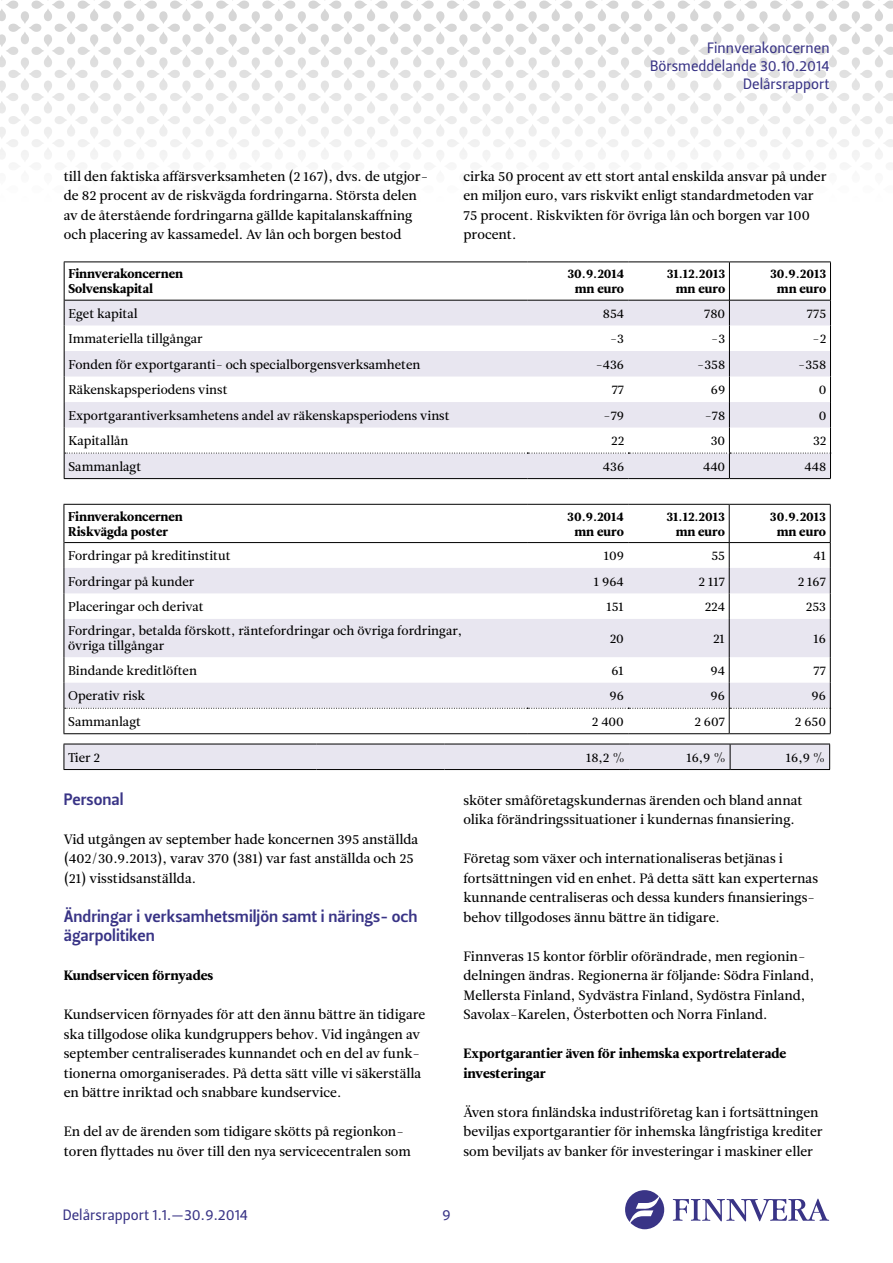
<style>
.page{position:relative;width:893px;height:1263px;background:#fff}
.page>*{position:absolute;margin:0;border:0;box-sizing:border-box;transform-origin:0 0}
.t1{font:16.5px/19.5px "Leitura Sans Grot 3";color:#393486}
.t2{font:15px/18px "Leitura Sans Grot 2";color:#393486;text-align:right}
.t3{font:13.5px/19.5px "Leitura News Roman 2";color:#000}
.t4{font:13.5px/19.5px "Leitura News Roman 4";color:#000}
.t5{font:12.75px/15px "Leitura News Roman 2";color:#000}
.t6{font:12.75px/15px "Leitura News Roman 4";color:#000;text-align:center}
</style>
<div class="page">
<svg style="left:0;top:0;width:302px;height:160px"></svg>
<svg style="left:302px;top:0;width:323px;height:160px"></svg>
<svg style="left:625px;top:0;width:268px;height:160px"></svg>
<svg style="left:625px;top:1190px;width:39px;height:39px"></svg>
<svg style="left:673px;top:1198px;width:156px;height:23px"></svg>
<svg style="left:65px;top:568px;width:765px;height:89px;fill:#e8e6f0"></svg>
<hr style="left:64px;top:542px;width:463px;height:1px;background:#000">
<hr style="left:527px;top:542px;width:101px;height:1px;background:#000">
<hr style="left:628px;top:542px;width:101px;height:1px;background:#000">
<hr style="left:729px;top:505px;width:1px;height:37px;background:#000">
<hr style="left:830px;top:505px;width:1px;height:37px;background:#000">
<hr style="left:729px;top:542px;width:101px;height:1px;background:#000">
<svg style="left:729px;top:543px;width:1px;height:76px"></svg>
<svg style="left:830px;top:543px;width:1px;height:76px"></svg>
<hr style="left:729px;top:619px;width:1px;height:38px;background:#000">
<hr style="left:830px;top:619px;width:1px;height:38px;background:#000">
<hr style="left:64px;top:504px;width:463px;height:1px;background:#000">
<hr style="left:64px;top:505px;width:1px;height:38px;background:#000">
<hr style="left:527px;top:504px;width:101px;height:1px;background:#000">
<hr style="left:628px;top:504px;width:101px;height:1px;background:#000">
<hr style="left:729px;top:504px;width:101px;height:1px;background:#000">
<svg style="left:64px;top:543px;width:1px;height:76px"></svg>
<hr style="left:64px;top:619px;width:1px;height:38px;background:#000">
<hr style="left:64px;top:733px;width:463px;height:1px;background:#000">
<hr style="left:527px;top:733px;width:101px;height:1px;background:#000">
<hr style="left:628px;top:733px;width:101px;height:1px;background:#000">
<hr style="left:729px;top:733px;width:101px;height:1px;background:#000">
<svg style="left:64px;top:657px;width:767px;height:76px"></svg>
<div style="left:64px;top:744px;width:766px;height:25px;background:#e8e6f0"></div>
<hr style="left:64px;top:769px;width:253px;height:1px;background:#000">
<hr style="left:317px;top:769px;width:128px;height:1px;background:#000">
<hr style="left:445px;top:769px;width:184px;height:1px;background:#000">
<hr style="left:629px;top:769px;width:101px;height:1px;background:#000">
<hr style="left:730px;top:769px;width:100px;height:1px;background:#000">
<hr style="left:729px;top:262px;width:1px;height:38px;background:#000">
<hr style="left:830px;top:262px;width:1px;height:38px;background:#000">
<hr style="left:64px;top:261px;width:463px;height:1px;background:#000">
<hr style="left:64px;top:262px;width:1px;height:38px;background:#000">
<hr style="left:527px;top:261px;width:101px;height:1px;background:#000">
<hr style="left:628px;top:261px;width:101px;height:1px;background:#000">
<hr style="left:729px;top:261px;width:102px;height:1px;background:#000">
<hr style="left:64px;top:478px;width:463px;height:1px;background:#000">
<hr style="left:527px;top:478px;width:101px;height:1px;background:#000">
<hr style="left:628px;top:478px;width:101px;height:1px;background:#000">
<hr style="left:729px;top:478px;width:102px;height:1px;background:#000">
<svg style="left:64px;top:300px;width:767px;height:178px"></svg>
<p class="t2" style="left:650px;top:39px;width:181px">Finnverakoncernen<br>Börsmeddelande 30.10.2014<br>Delårsrapport</p>
<p class="t3" style="left:64px;top:167px;width:366px">till den faktiska affärsverksamheten (2 167), dvs. de utgjor&shy;de 82 procent av de riskvägda fordringarna. Största delen av de återstående fordringarna gällde kapitalanskaffning och placering av kassamedel. Av lån och borgen bestod</p>
<p class="t3" style="left:463px;top:167px;width:365px">cirka 50 procent av ett stort antal enskilda ansvar på under en miljon euro, vars riskvikt enligt standardmetoden var 75 procent. Riskvikten för övriga lån och borgen var 100 procent.</p>
<p class="t6" style="left:68px;top:267px;width:116px;text-align:left">Finnverakoncernen<br>Solvenskapital</p>
<p class="t6" style="left:567px;top:267px;width:58px">30.9.2014 mn euro</p>
<p class="t6" style="left:667px;top:267px;width:60px;text-align:right">31.12.2013 mn euro</p>
<p class="t6" style="left:770px;top:267px;width:58px">30.9.2013 mn euro</p>
<p class="t5" style="left:68px;top:306px;width:71px">Eget kapital</p>
<p class="t5" style="left:603px;top:306px;width:23px">854</p>
<p class="t5" style="left:704px;top:306px;width:23px">780</p>
<p class="t5" style="left:807px;top:306px;width:21px">775</p>
<p class="t5" style="left:68px;top:331px;width:136px">Immateriella tillgångar</p>
<p class="t5" style="left:610px;top:331px;width:15px">-3</p>
<p class="t5" style="left:711px;top:331px;width:15px">-3</p>
<p class="t5" style="left:813px;top:331px;width:15px">-2</p>
<p class="t5" style="left:68px;top:357px;width:353px">Fonden för exportgaranti- och specialborgensverksamheten</p>
<p class="t5" style="left:596px;top:357px;width:30px">-436</p>
<p class="t5" style="left:697px;top:357px;width:29px">-358</p>
<p class="t5" style="left:798px;top:357px;width:29px">-358</p>
<p class="t5" style="left:68px;top:382px;width:161px">Räkenskapsperiodens vinst</p>
<p class="t5" style="left:612px;top:382px;width:14px">77</p>
<p class="t5" style="left:711px;top:382px;width:16px">69</p>
<p class="t5" style="left:819px;top:382px;width:9px">0</p>
<p class="t5" style="left:68px;top:408px;width:383px">Exportgarantiverksamhetens andel av räkenskapsperiodens vinst</p>
<p class="t5" style="left:604px;top:408px;width:22px">-79</p>
<p class="t5" style="left:705px;top:408px;width:22px">-78</p>
<p class="t5" style="left:819px;top:408px;width:9px">0</p>
<p class="t5" style="left:68px;top:433px;width:61px">Kapitallån</p>
<p class="t5" style="left:611px;top:433px;width:15px">22</p>
<p class="t5" style="left:711px;top:433px;width:16px">30</p>
<p class="t5" style="left:813px;top:433px;width:15px">32</p>
<p class="t5" style="left:68px;top:459px;width:74px">Sammanlagt</p>
<p class="t5" style="left:603px;top:459px;width:23px">436</p>
<p class="t5" style="left:703px;top:459px;width:24px">440</p>
<p class="t5" style="left:805px;top:459px;width:23px">448</p>
<p class="t6" style="left:68px;top:509px;width:116px;text-align:left">Finnverakoncernen<br>Riskvägda poster</p>
<p class="t6" style="left:567px;top:509px;width:58px">30.9.2014 mn euro</p>
<p class="t6" style="left:666px;top:509px;width:60px;text-align:right">31.12.2013 mn euro</p>
<p class="t6" style="left:770px;top:509px;width:58px">30.9.2013 mn euro</p>
<p class="t5" style="left:68px;top:548px;width:164px">Fordringar på kreditinstitut</p>
<p class="t5" style="left:604px;top:548px;width:22px">109</p>
<p class="t5" style="left:711px;top:548px;width:15px">55</p>
<p class="t5" style="left:813px;top:548px;width:14px">41</p>
<p class="t5" style="left:68px;top:574px;width:128px">Fordringar på kunder</p>
<p class="t5" style="left:594px;top:574px;width:31px">1 964</p>
<p class="t5" style="left:699px;top:574px;width:28px">2 117</p>
<p class="t5" style="left:798px;top:574px;width:30px">2 167</p>
<p class="t5" style="left:68px;top:599px;width:137px">Placeringar och derivat</p>
<p class="t5" style="left:606px;top:599px;width:19px">151</p>
<p class="t5" style="left:705px;top:599px;width:22px">224</p>
<p class="t5" style="left:806px;top:599px;width:22px">253</p>
<p class="t5" style="left:68px;top:624px;width:396px">Fordringar, betalda förskott, räntefordringar och övriga fordringar, övriga tillgångar</p>
<p class="t5" style="left:610px;top:631px;width:16px">20</p>
<p class="t5" style="left:713px;top:631px;width:13px">21</p>
<p class="t5" style="left:813px;top:631px;width:14px">16</p>
<p class="t5" style="left:68px;top:663px;width:130px">Bindande kreditlöften</p>
<p class="t5" style="left:611px;top:663px;width:14px">61</p>
<p class="t5" style="left:710px;top:663px;width:16px">94</p>
<p class="t5" style="left:813px;top:663px;width:14px">77</p>
<p class="t5" style="left:68px;top:689px;width:79px">Operativ risk</p>
<p class="t5" style="left:609px;top:689px;width:16px">96</p>
<p class="t5" style="left:711px;top:689px;width:16px">96</p>
<p class="t5" style="left:812px;top:689px;width:16px">96</p>
<p class="t5" style="left:68px;top:714px;width:74px">Sammanlagt</p>
<p class="t5" style="left:592px;top:714px;width:34px">2 400</p>
<p class="t5" style="left:694px;top:714px;width:32px">2 607</p>
<p class="t5" style="left:795px;top:714px;width:33px">2 650</p>
<p class="t5" style="left:68px;top:750px;width:33px">Tier 2</p>
<p class="t5" style="left:586px;top:750px;width:40px">18,2 %</p>
<p class="t5" style="left:686px;top:750px;width:41px">16,9 %</p>
<p class="t5" style="left:786px;top:750px;width:41px">16,9 %</p>
<p class="t1" style="left:64px;top:790px;width:61px">Personal</p>
<p class="t3" style="left:64px;top:830px;width:356px">Vid utgången av september hade koncernen 395 anställda (402/30.9.2013), varav 370 (381) var fast anställda och 25 (21) visstidsanställda.</p>
<p class="t1" style="left:64px;top:907px;width:355px">Ändringar i verksamhetsmiljön samt i närings- och ägarpolitiken</p>
<p class="t4" style="left:64px;top:966px;width:151px">Kundservicen förnyades</p>
<p class="t3" style="left:64px;top:1005px;width:363px">Kundservicen förnyades för att den ännu bättre än tidigare ska tillgodose olika kundgruppers behov. Vid ingången av september centraliserades kunnandet och en del av funk&shy;tionerna omorganiserades. På detta sätt ville vi säkerställa en bättre inriktad och snabbare kundservice.</p>
<p class="t3" style="left:64px;top:1122px;width:349px">En del av de ärenden som tidigare skötts på regionkon&shy;toren flyttades nu över till den nya servicecentralen som</p>
<p class="t3" style="left:463px;top:791px;width:341px">sköter småföretagskundernas ärenden och bland annat olika förändringssituationer i kundernas finansiering.</p>
<p class="t3" style="left:463px;top:849px;width:356px">Företag som växer och internationaliseras betjänas i fortsättningen vid en enhet. På detta sätt kan experternas kunnande centraliseras och dessa kunders finansierings&shy;behov tillgodoses ännu bättre än tidigare.</p>
<p class="t3" style="left:463px;top:947px;width:352px">Finnveras 15 kontor förblir oförändrade, men regionin&shy;delningen ändras. Regionerna är följande: Södra Finland, Mellersta Finland, Sydvästra Finland, Sydöstra Finland, Savolax-Karelen, Österbotten och Norra Finland.</p>
<p class="t4" style="left:463px;top:1044px;width:324px">Exportgarantier även för inhemska exportrelaterade investeringar</p>
<p class="t3" style="left:463px;top:1103px;width:361px">Även stora finländska industriföretag kan i fortsättningen beviljas exportgarantier för inhemska långfristiga krediter som beviljats av banker för investeringar i maskiner eller</p>
<p class="t2" style="left:63px;top:1206px;width:187px">Delårsrapport 1.1.—30.9.2014</p>
<p class="t2" style="left:442px;top:1206px;width:10px">9</p>
</div>
